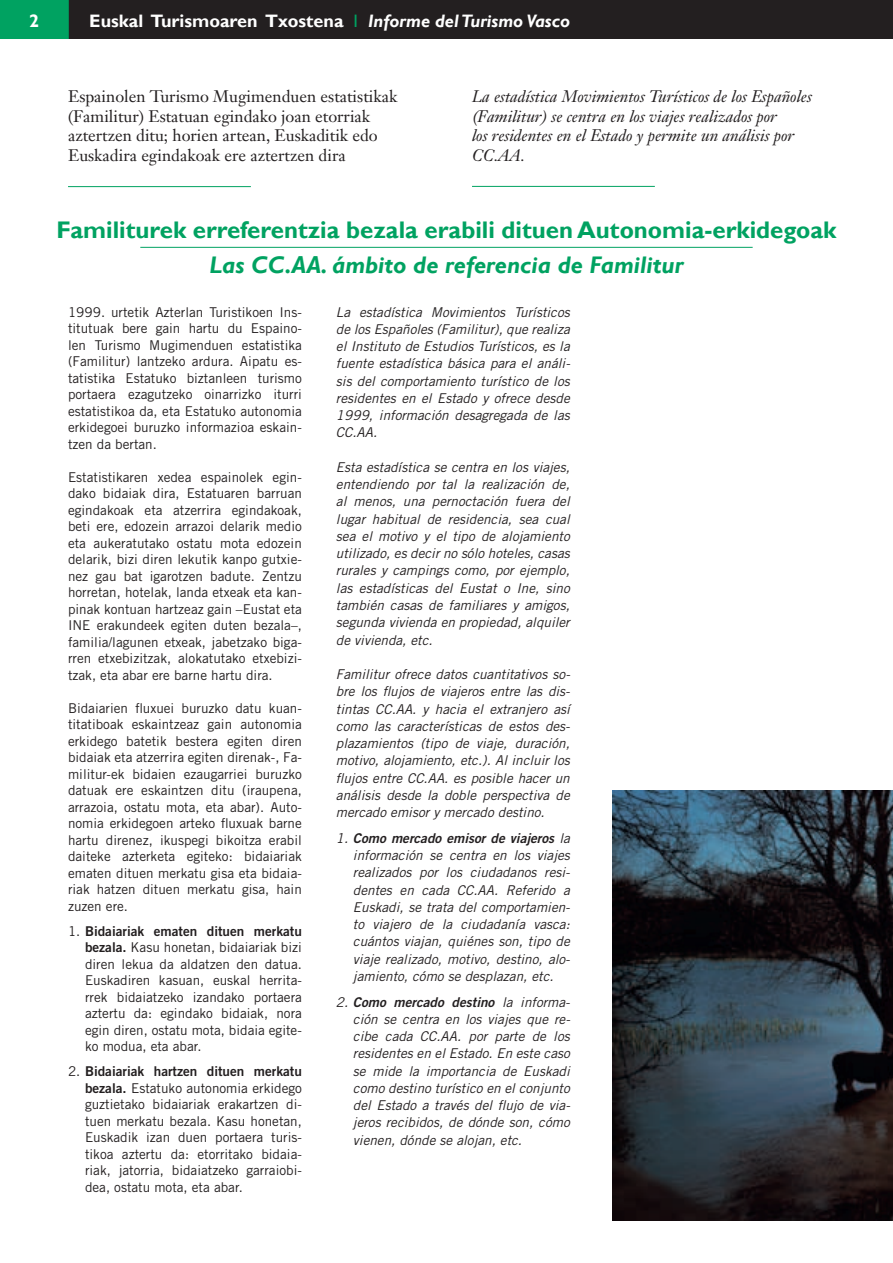
<style>
.page{position:relative;width:893px;height:1263px;background:#fff}
.page>*{position:absolute;margin:0;border:0;box-sizing:border-box;transform-origin:0 0}
.t1{font:700 24px "Gill Sans";color:#00a261}
.t2{font:italic 700 24px "Gill Sans";color:#00a261}
.t3{font:700 18px "Gill Sans";color:#fff}
.t4{font:16.5px/19.5px "Janson Text";color:#231f20}
.t5{font:italic 16.5px/19.5px "Janson Text";color:#231f20}
.t6{font:13.5px/16.5px "Trade Gothic";color:#231f20;text-align:justify}
.t7{font:italic 13.5px/17.2px "Trade Gothic";color:#231f20;text-align:justify}
.t8{font:13.5px "Trade Gothic Bold Two";color:#231f20}
.t9{font:italic 13.5px "Trade Gothic Bold Two";color:#231f20}
.s1{font-weight:400;color:#00a261}
.s2{font-style:italic}
.s3{font-family:"Trade Gothic"}
.s4{font-family:"Trade Gothic Bold Two"}
</style>
<div class="page">
<div style="left:68px;top:0;width:825px;height:38px;background:#231f20"></div>
<div style="left:0;top:0;width:69px;height:39px;background:#00a261"></div>
<hr style="left:68px;top:186px;width:183px;height:1px;background:#00a261">
<hr style="left:472px;top:186px;width:183px;height:1px;background:#00a261">
<hr style="left:140px;top:247px;width:613px;height:1px;background:#00a261">
<img style="left:612px;top:790px;width:281px;height:430px">
<h2 class="t3" style="left:29px;top:10px;width:11px">2</h2>
<h2 class="t3" style="left:89px;top:10px;width:482px">Euskal Turismoaren Txostena <span class="s1">Ӏ</span> <span class="s2">Informe del Turismo Vasco</span></h2>
<p class="t4" style="left:68px;top:87px;width:331px">Espainolen Turismo Mugimenduen estatistikak (Familitur) Estatuan egindako joan etorriak aztertzen ditu; horien artean, Euskaditik edo Euskadira egindakoak ere aztertzen dira</p>
<p class="t5" style="left:472px;top:87px;width:341px">La estadística Movimientos Turísticos de los Españoles (Familitur) se centra en los viajes realizados por<br>los residentes en el Estado y permite un análisis por CC.AA.</p>
<h1 class="t1" style="left:57px;top:215px;width:781px">Familiturek erreferentzia bezala erabili dituen Autonomia-erkidegoak</h1>
<h1 class="t2" style="left:210px;top:251px;width:475px">Las CC.AA. ámbito de referencia de Familitur</h1>
<p class="t6" style="left:68px;top:304px;width:235px">1999. urtetik Azterlan Turistikoen Ins&shy;titutuak bere gain hartu du Espaino&shy;len Turismo Mugimenduen estatistika (Familitur) lantzeko ardura. Aipatu es&shy;tatistika Estatuko biztanleen turismo portaera ezagutzeko oinarrizko iturri estatistikoa da, eta Estatuko autonomia erkidegoei buruzko informazioa eskain&shy;tzen da bertan.</p>
<p class="t6" style="left:68px;top:469px;width:235px">Estatistikaren xedea espainolek egin&shy;dako bidaiak dira, Estatuaren barruan egindakoak eta atzerrira egindakoak, beti ere, edozein arrazoi delarik medio eta aukeratutako ostatu mota edozein delarik, bizi diren lekutik kanpo gutxie&shy;nez gau bat igarotzen badute. Zentzu horretan, hotelak, landa etxeak eta kan&shy;pinak kontuan hartzeaz gain –Eustat eta INE erakundeek egiten duten bezala–, familia/lagunen etxeak, jabetzako biga&shy;rren etxebizitzak, alokatutako etxebizi&shy;tzak, eta abar ere barne hartu dira.</p>
<p class="t6" style="left:68px;top:699px;width:235px">Bidaiarien fluxuei buruzko datu kuan&shy;titatiboak eskaintzeaz gain autonomia erkidego batetik bestera egiten diren bidaiak eta atzerrira egiten direnak-, Fa&shy;militur-ek bidaien ezaugarriei buruzko datuak ere eskaintzen ditu (iraupena, arrazoia, ostatu mota, eta abar). Auto&shy;nomia erkidegoen arteko fluxuak barne hartu direnez, ikuspegi bikoitza erabil daiteke azterketa egiteko: bidaiariak ematen dituen merkatu gisa eta bidaia&shy;riak hatzen dituen merkatu gisa, hain zuzen ere.</p>
<p class="t8" style="left:68px;top:922px;width:235px"><span class="s3">1.</span> Bidaiariak ematen dituen merkatu</p>
<p class="t6" style="left:85px;top:939px;width:218px"><span class="s4">bezala.</span> Kasu honetan, bidaiariak bizi diren lekua da aldatzen den datua.<br>Euskadiren kasuan, euskal herrita&shy;rrek bidaiatzeko izandako portaera aztertu da: egindako bidaiak, nora egin diren, ostatu mota, bidaia egite&shy;ko modua, eta abar.</p>
<p class="t8" style="left:68px;top:1063px;width:235px"><span class="s3">2.</span> Bidaiariak hartzen dituen merkatu</p>
<p class="t6" style="left:85px;top:1079px;width:218px"><span class="s4">bezala.</span> Estatuko autonomia erkidego guztietako bidaiariak erakartzen di&shy;tuen merkatu bezala. Kasu honetan, Euskadik izan duen portaera turis&shy;tikoa aztertu da: etorritako bidaia&shy;riak, jatorria, bidaiatzeko garraiobi&shy;dea, ostatu mota, eta abar.</p>
<p class="t7" style="left:336px;top:303px;width:236px">La estadística Movimientos Turísticos de los Españoles (Familitur), que realiza el Instituto de Estudios Turísticos, es la fuente estadística básica para el análi&shy;sis del comportamiento turístico de los residentes en el Estado y ofrece desde 1999, información desagregada de las CC.AA.</p>
<p class="t7" style="left:336px;top:458px;width:235px">Esta estadística se centra en los viajes, entendiendo por tal la realización de, al menos, una pernoctación fuera del lugar habitual de residencia, sea cual sea el motivo y el tipo de alojamiento utilizado, es decir no sólo hoteles, casas rurales y campings como, por ejemplo, las estadísticas del Eustat o Ine, sino también casas de familiares y amigos, segunda vivienda en propiedad, alquiler de vivienda, etc.</p>
<p class="t7" style="left:336px;top:665px;width:236px">Familitur ofrece datos cuantitativos so&shy;bre los flujos de viajeros entre las dis&shy;tintas CC.AA. y hacia el extranjero así como las características de estos des&shy;plazamientos (tipo de viaje, duración, motivo, alojamiento, etc.). Al incluir los flujos entre CC.AA. es posible hacer un análisis desde la doble perspectiva de mercado emisor y mercado destino.</p>
<p class="t9" style="left:336px;top:830px;width:235px"><span class="s3">1.</span> Como mercado emisor de viajeros <span class="s3">la</span></p>
<p class="t7" style="left:353px;top:846px;width:219px">información se centra en los viajes realizados por los ciudadanos resi&shy;dentes en cada CC.AA. Referido a Euskadi, se trata del comportamien&shy;to viajero de la ciudadanía vasca: cuántos viajan, quiénes son, tipo de viaje realizado, motivo, destino, alo&shy;jamiento, cómo se desplazan, etc.</p>
<p class="t9" style="left:336px;top:993px;width:236px"><span class="s3">2.</span> Como mercado destino <span class="s3">la informa-</span></p>
<p class="t7" style="left:353px;top:1010px;width:219px">ción se centra en los viajes que re&shy;cibe cada CC.AA. por parte de los residentes en el Estado. En este caso se mide la importancia de Euskadi como destino turístico en el conjunto del Estado a través del flujo de via&shy;jeros recibidos, de dónde son, cómo vienen, dónde se alojan, etc.</p>
</div>
